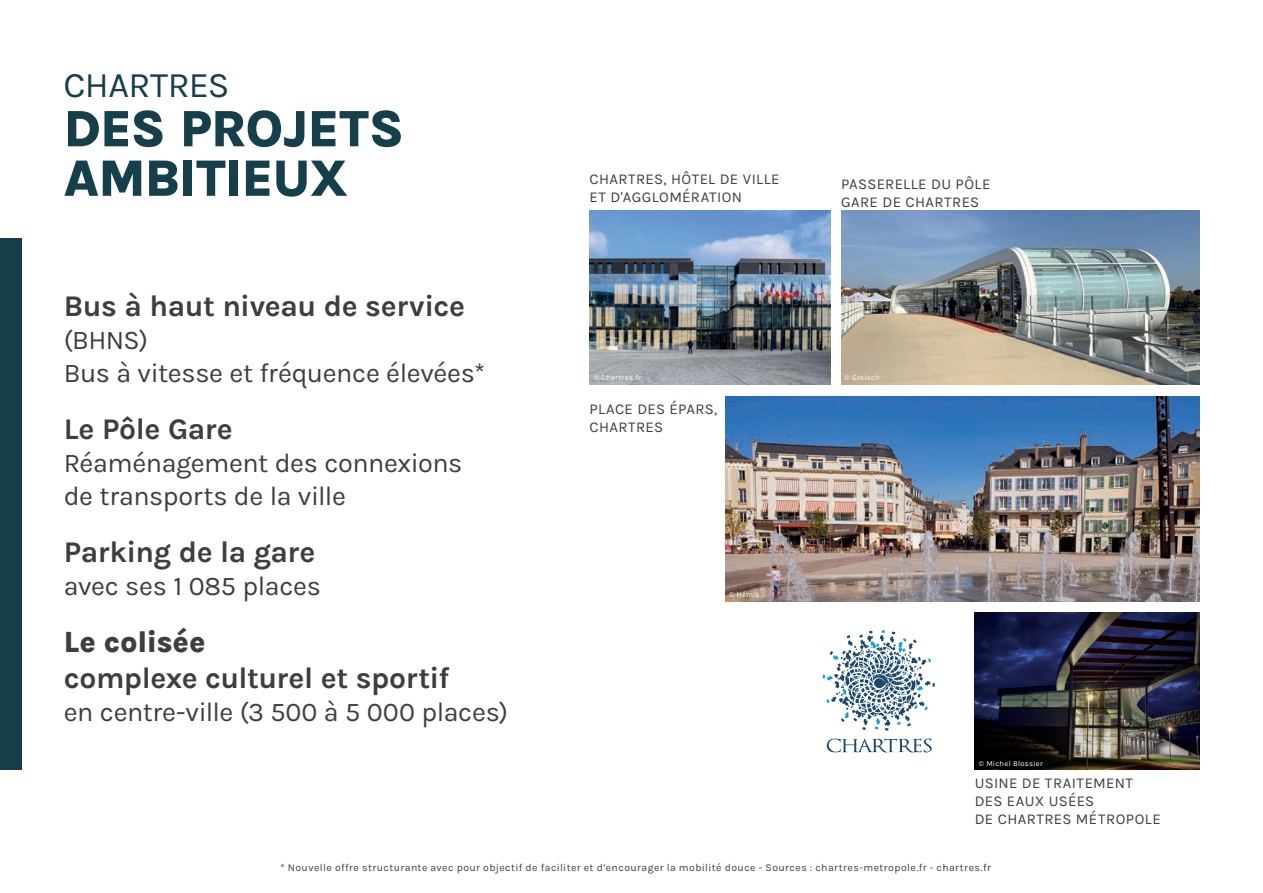
<style>
.page{position:relative;width:1263px;height:893px;background:#fff}
.page>*{position:absolute;margin:0;border:0;box-sizing:border-box;transform-origin:0 0}
.t1{font:800 52.5px "Karla";letter-spacing:-.015em;color:#163f4c}
.t2{font:36px "Karla";letter-spacing:-.015em;color:#163f4c}
.t3{font:700 30px/36px "Karla";letter-spacing:-.015em;color:#3e3e3f}
.t4{font:27px/33px "Karla";letter-spacing:-.015em;color:#3e3e3f}
.t5{font:15px/18px "Karla";letter-spacing:.025em;color:#3e3e3f}
.t6{font:10.5px "Karla";letter-spacing:.04em;color:#3e3e3f}
.t7{font:7.5px "Karla";letter-spacing:.045em;color:#fff}
.s1{font-weight:800}
</style>
<div class="page">
<div style="left:0;top:238px;width:21px;height:532px;background:#163f4c"></div>
<img style="left:725px;top:396px;width:474px;height:205px">
<img style="left:841px;top:211px;width:358px;height:174px">
<svg style="left:827px;top:738px;width:105px;height:14px"></svg>
<svg style="left:833px;top:655px;width:6px;height:5px"></svg>
<svg style="left:823px;top:675px;width:9px;height:6px"></svg>
<svg style="left:842px;top:688px;width:4px;height:7px"></svg>
<svg style="left:845px;top:712px;width:4px;height:6px"></svg>
<svg style="left:875px;top:718px;width:5px;height:11px"></svg>
<svg style="left:914px;top:705px;width:4px;height:4px"></svg>
<svg style="left:924px;top:706px;width:4px;height:5px"></svg>
<svg style="left:917px;top:686px;width:6px;height:5px"></svg>
<svg style="left:928px;top:658px;width:3px;height:4px"></svg>
<svg style="left:847px;top:630px;width:70px;height:22px"></svg>
<img style="left:975px;top:613px;width:224px;height:157px">
<img style="left:589px;top:211px;width:241px;height:174px">
<p class="t2" style="left:64px;top:62px;width:167px">CHARTRES</p>
<p class="t1" style="left:64px;top:95px;width:342px">DES PROJETS</p>
<p class="t1" style="left:64px;top:145px;width:286px">AMBITIEUX</p>
<p class="t3" style="left:64px;top:287px;width:403px">Bus à haut niveau de service</p>
<p class="t4" style="left:64px;top:322px;width:423px">(BHNS)<br>Bus à vitesse et fréquence élevées*</p>
<p class="t3" style="left:64px;top:410px;width:170px">Le Pôle Gare</p>
<p class="t4" style="left:64px;top:445px;width:400px">Réaménagement des connexions de transports de la ville</p>
<p class="t3" style="left:64px;top:533px;width:253px">Parking de la gare</p>
<p class="t4" style="left:64px;top:569px;width:259px">avec ses 1 085 places</p>
<p class="t3" style="left:64px;top:623px;width:387px"><span class="s1">Le colisée<br></span>complexe culturel et sportif</p>
<p class="t4" style="left:64px;top:695px;width:446px">en centre-ville (3 500 à 5 000 places)</p>
<p class="t5" style="left:589px;top:170px;width:192px">CHARTRES, HÔTEL DE VILLE<br>ET D'AGGLOMÉRATION</p>
<p class="t5" style="left:841px;top:174px;width:151px">PASSERELLE DU PÔLE<br>GARE DE CHARTRES</p>
<p class="t7" style="left:594px;top:373px;width:49px">© Chartres.fr</p>
<p class="t7" style="left:845px;top:373px;width:37px">© Greisch</p>
<p class="t5" style="left:589px;top:400px;width:129px">PLACE DES ÉPARS,<br>CHARTRES</p>
<p class="t7" style="left:729px;top:590px;width:32px">© Hémis</p>
<p class="t7" style="left:979px;top:758px;width:65px">© Michel Blossier</p>
<p class="t5" style="left:975px;top:773px;width:188px">USINE DE TRAITEMENT<br>DES EAUX USÉES<br>DE CHARTRES MÉTROPOLE</p>
<p class="t6" style="left:280px;top:861px;width:712px">* Nouvelle offre structurante avec pour objectif de faciliter et d’encourager la mobilité douce - Sources : chartres-metropole.fr - chartres.fr</p>
</div>
